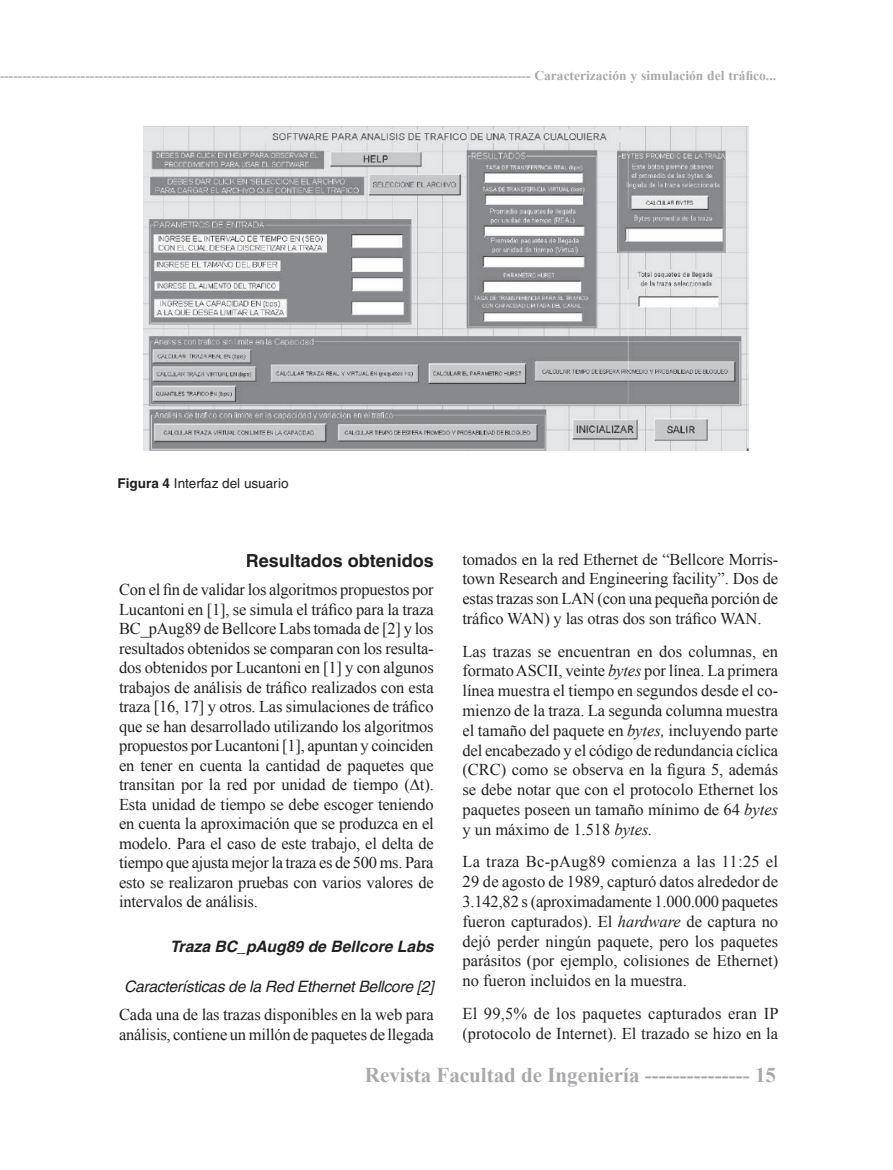
<style>
.page{position:relative;width:893px;height:1170px;background:#fff}
.page>*{position:absolute;margin:0;border:0;box-sizing:border-box;transform-origin:0 0}
.t1{font:700 21px "Times New Roman";color:#a8a9ad}
.t2{font:700 18px "Helvetica";color:#231f20}
.t3{font:16.5px/19.8px "Times New Roman";letter-spacing:-.01em;color:#231f20;text-align:justify}
.t4{font:italic 15.75px "Helvetica";letter-spacing:-.02em;color:#231f20}
.t5{font:italic 700 15.75px "Helvetica";color:#231f20}
.t6{font:700 13.5px "Times New Roman";color:#a8a9ad}
.t7{font:13.5px "Helvetica";color:#231f20}
.s1{font-weight:700}
.s2{font-style:italic}
</style>
<div class="page">
<img style="left:143px;top:126px;width:605px;height:324px">
<p class="t6" style="left:0;top:66px;width:778px">---------------------------------------------------------------------------------------------------------------------- Caracterización y simulación del tráfico...</p>
<p class="t7" style="left:118px;top:476px;width:172px"><span class="s1">Figura 4</span> Interfaz del usuario</p>
<p class="t2" style="left:246px;top:549px;width:190px">Resultados obtenidos</p>
<p class="t3" style="left:119px;top:579px;width:316px">Con el fin de validar los algoritmos propuestos por Lucantoni en [1], se simula el tráfico para la traza BC_pAug89 de Bellcore Labs tomada de [2] y los resultados obtenidos se comparan con los resulta&shy;dos obtenidos por Lucantoni en [1] y con algunos trabajos de análisis de tráfico realizados con esta traza [16, 17] y otros. Las simulaciones de tráfico que se han desarrollado utilizando los algoritmos propuestos por Lucantoni [1], apuntan y coinciden en tener en cuenta la cantidad de paquetes que transitan por la red por unidad de tiempo (∆t).<br>Esta unidad de tiempo se debe escoger teniendo en cuenta la aproximación que se produzca en el modelo. Para el caso de este trabajo, el delta de tiempo que ajusta mejor la traza es de 500 ms. Para esto se realizaron pruebas con varios valores de intervalos de análisis.</p>
<p class="t5" style="left:170px;top:936px;width:265px">Traza BC_pAug89 de Bellcore Labs</p>
<p class="t4" style="left:124px;top:977px;width:311px">Características de la Red Ethernet Bellcore [2]</p>
<p class="t3" style="left:119px;top:1004px;width:316px">Cada una de las trazas disponibles en la web para análisis, contiene un millón de paquetes de llegada</p>
<p class="t3" style="left:462px;top:549px;width:317px">tomados en la red Ethernet de “Bellcore Morris&shy;town Research and Engineering facility”. Dos de estas trazas son LAN (con una pequeña porción de tráfico WAN) y las otras dos son tráfico WAN.</p>
<p class="t3" style="left:462px;top:640px;width:317px">Las trazas se encuentran en dos columnas, en formato ASCII, veinte <span class="s2">bytes</span> por línea. La primera línea muestra el tiempo en segundos desde el co&shy;mienzo de la traza. La segunda columna muestra el tamaño del paquete en <span class="s2">bytes,</span> incluyendo parte del encabezado y el código de redundancia cíclica (CRC) como se observa en la figura 5, además se debe notar que con el protocolo Ethernet los paquetes poseen un tamaño mínimo de 64 <span class="s2">bytes </span>y un máximo de 1.518 <span class="s2">bytes.</span></p>
<p class="t3" style="left:462px;top:851px;width:317px">La traza Bc-pAug89 comienza a las 11:25 el 29 de agosto de 1989, capturó datos alrededor de 3.142,82 s (aproximadamente 1.000.000 paquetes fueron capturados). El <span class="s2">hardware</span> de captura no dejó perder ningún paquete, pero los paquetes parásitos (por ejemplo, colisiones de Ethernet) no fueron incluidos en la muestra.</p>
<p class="t3" style="left:462px;top:1003px;width:318px">El 99,5% de los paquetes capturados eran IP (protocolo de Internet). El trazado se hizo en la</p>
<p class="t1" style="left:365px;top:1060px;width:413px">Revista Facultad de Ingeniería --------------- 15</p>
</div>
